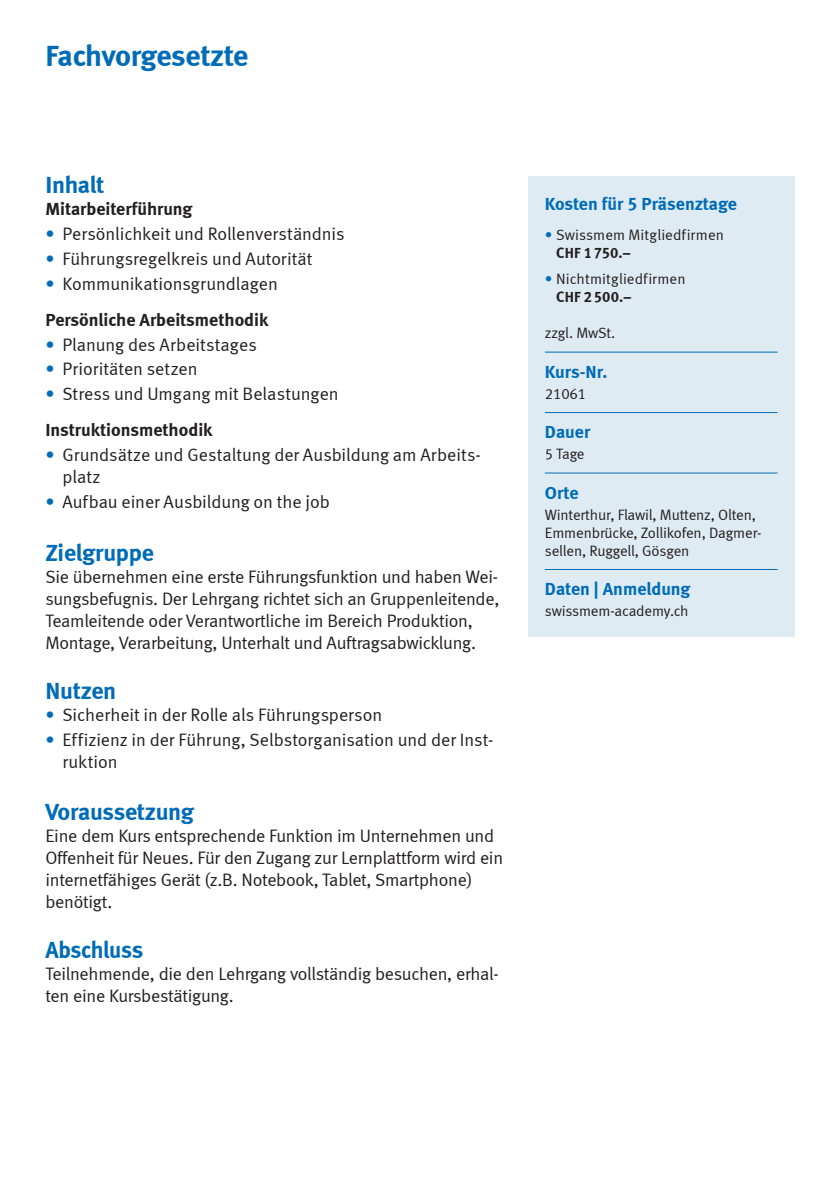
<style>
.page{position:relative;width:840px;height:1191px;background:#fff}
.page>*{position:absolute;margin:0;border:0;box-sizing:border-box;transform-origin:0 0}
.t1{font:30px "Meta Bold LF";letter-spacing:-.015em;color:#006cb7}
.t2{font:24px "Meta Bold LF";letter-spacing:-.01em;color:#006cb7}
.t3{font:24px "Meta Bold LF";letter-spacing:-.01em;color:#006cb7;scale:.95 1}
.t4{font:18px/22px "Meta Normal LF";letter-spacing:-.015em;color:#231f20}
.t5{font:18px "Meta Bold LF";color:#231f20}
.t6{font:18px "Meta Bold LF";color:#006cb7}
.t7{font:15px/18px "Meta Normal LF";letter-spacing:-.01em;color:#231f20}
.t8{font:15px "Meta Bold LF";letter-spacing:.005em;color:#231f20}
.s1{color:#006cb7}
</style>
<div class="page">
<div style="left:527px;top:177px;width:267px;height:460px;background:#dfebf2"></div>
<hr style="left:544px;top:352px;width:233px;height:1px;background:#006cb7">
<hr style="left:544px;top:412px;width:233px;height:1px;background:#006cb7">
<hr style="left:544px;top:473px;width:233px;height:1px;background:#006cb7">
<hr style="left:544px;top:569px;width:233px;height:1px;background:#006cb7">
<h1 class="t1" style="left:45px;top:38px;width:204px">Fachvorgesetzte</h1>
<h2 class="t2" style="left:45px;top:171px;width:61px">Inhalt</h2>
<p class="t5" style="left:45px;top:198px;width:149px">Mitarbeiterführung</p>
<p class="t4" style="left:45px;top:223px;width:300px"><span class="s1">•</span> Persönlichkeit und Rollenverständnis</p>
<p class="t4" style="left:45px;top:247px;width:268px"><span class="s1">•</span> Führungsregelkreis und Autorität</p>
<p class="t4" style="left:45px;top:272px;width:234px"><span class="s1">•</span> Kommunikationsgrundlagen</p>
<p class="t5" style="left:45px;top:309px;width:224px">Persönliche Arbeitsmethodik</p>
<p class="t4" style="left:45px;top:333px;width:213px"><span class="s1">•</span> Planung des Arbeitstages</p>
<p class="t4" style="left:45px;top:358px;width:154px"><span class="s1">•</span> Prioritäten setzen</p>
<p class="t4" style="left:45px;top:383px;width:294px"><span class="s1">•</span> Stress und Umgang mit Belastungen</p>
<p class="t5" style="left:45px;top:419px;width:169px">Instruktionsmethodik</p>
<p class="t4" style="left:62px;top:443px;width:419px;text-indent:-17px"><span class="s1">•</span> Grundsätze und Gestaltung der Ausbildung am Arbeits&shy;platz</p>
<p class="t4" style="left:45px;top:490px;width:286px"><span class="s1">•</span> Aufbau einer Ausbildung on the job</p>
<h2 class="t2" style="left:45px;top:538px;width:110px">Zielgruppe</h2>
<p class="t4" style="left:45px;top:565px;width:455px">Sie übernehmen eine erste Führungsfunktion und haben Wei&shy;sungsbefugnis. Der Lehrgang richtet sich an Gruppenleitende, Teamleitende oder Verantwortliche im Bereich Produktion, Montage, Verarbeitung, Unterhalt und Auftragsabwicklung.</p>
<h2 class="t2" style="left:45px;top:676px;width:72px">Nutzen</h2>
<p class="t4" style="left:45px;top:703px;width:338px"><span class="s1">•</span> Sicherheit in der Rolle als Führungsperson</p>
<p class="t4" style="left:62px;top:728px;width:432px;text-indent:-17px"><span class="s1">•</span> Effizienz in der Führung, Selbstorganisation und der Inst&shy;ruktion</p>
<h2 class="t2" style="left:45px;top:797px;width:150px">Voraussetzung</h2>
<p class="t4" style="left:45px;top:825px;width:459px">Eine dem Kurs entsprechende Funktion im Unternehmen und Offenheit für Neues. Für den Zugang zur Lernplattform wird ein internetfähiges Gerät (z.B. Notebook, Tablet, Smartphone) benötigt.</p>
<h2 class="t3" style="left:45px;top:935px;width:105px">Abschluss</h2>
<p class="t4" style="left:45px;top:963px;width:454px">Teilnehmende, die den Lehrgang vollständig besuchen, erhal&shy;ten eine Kursbestätigung.</p>
<p class="t6" style="left:544px;top:193px;width:194px">Kosten für 5 Präsenztage</p>
<p class="t7" style="left:544px;top:225px;width:180px"><span class="s1">•</span> Swissmem Mitgliedfirmen</p>
<p class="t8" style="left:556px;top:244px;width:76px">CHF 1750.–</p>
<p class="t7" style="left:544px;top:270px;width:142px"><span class="s1">•</span> Nichtmitgliedfirmen</p>
<p class="t8" style="left:556px;top:288px;width:77px">CHF 2500.–</p>
<p class="t7" style="left:544px;top:324px;width:72px">zzgl. MwSt.</p>
<p class="t6" style="left:544px;top:361px;width:64px">Kurs-Nr.</p>
<p class="t7" style="left:544px;top:384px;width:43px">21061</p>
<p class="t6" style="left:544px;top:421px;width:47px">Dauer</p>
<p class="t7" style="left:544px;top:445px;width:41px">5 Tage</p>
<p class="t6" style="left:544px;top:482px;width:35px">Orte</p>
<p class="t7" style="left:544px;top:505px;width:218px">Winterthur, Flawil, Muttenz, Olten,<br>Emmenbrücke, Zollikofen, Dagmer&shy;sellen, Ruggell, Gösgen</p>
<p class="t6" style="left:544px;top:578px;width:147px">Daten | Anmeldung</p>
<p class="t7" style="left:544px;top:602px;width:145px">swissmem-academy.ch</p>
</div>
